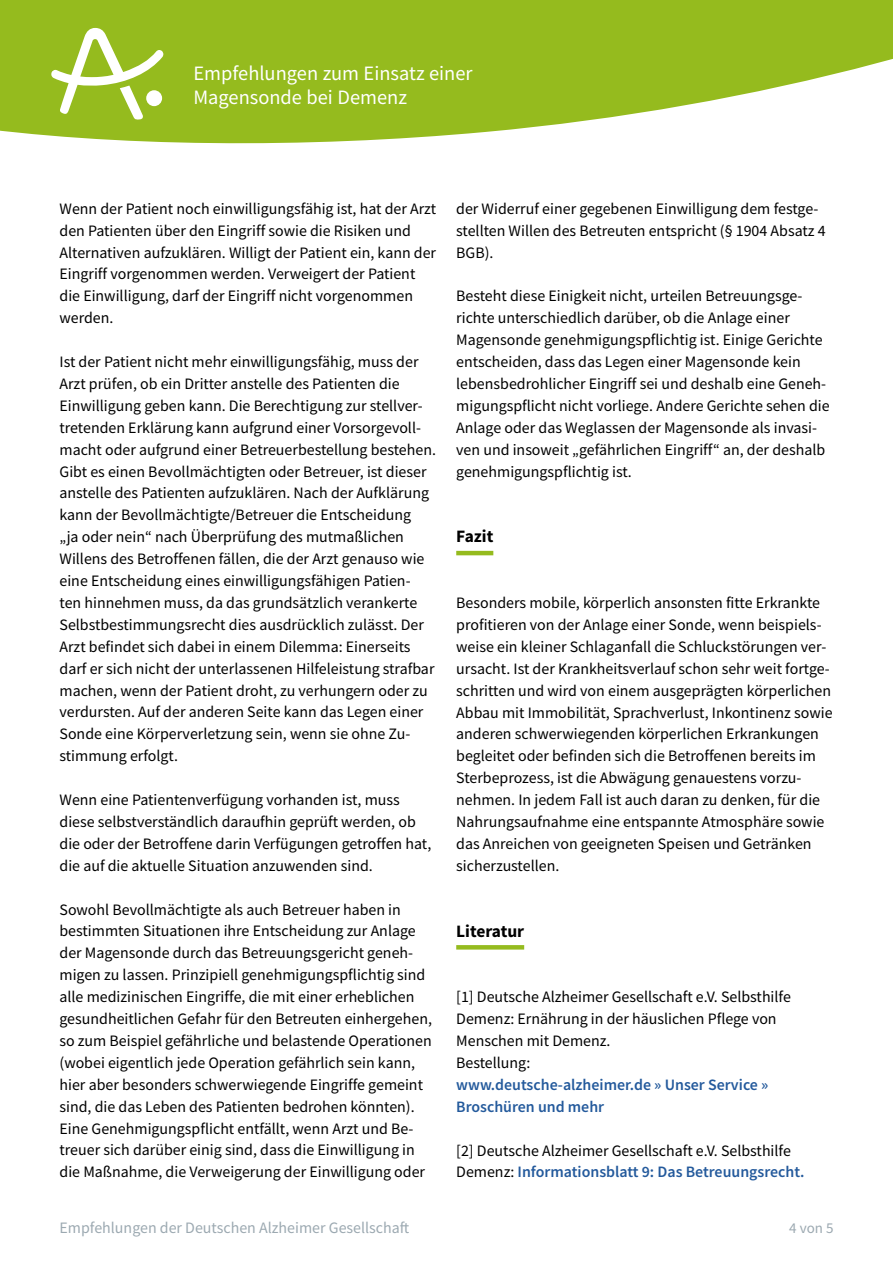
<style>
.page{position:relative;width:893px;height:1263px;background:#fff}
.page>*{position:absolute;margin:0;border:0;box-sizing:border-box;transform-origin:0 0}
.t1{font:20.4px/24.5px "Source Sans Pro";color:#fff}
.Zwischenüberschrift{font:700 17.4px "Source Sans Pro";color:#000}
.fließtext_ohne-Absta{font:15.9px/21.9px "Source Sans Pro";color:#000}
.Literatur_Abstand_ob{font:15.9px/21.9px "Source Sans Pro";color:#000}
.Literatur{font:15.9px/21.9px "Source Sans Pro";color:#000}
.t2{font:15.9px "Source Sans Pro";color:#9ca9b1}
.t3{font:15px "Source Sans Pro";color:#9ca9b1}
.s1{font-weight:600;color:#245a9c}
</style>
<div class="page">
<svg style="left:0;top:0;width:893px;height:143px;fill:#95bb1e"></svg>
<svg style="left:51px;top:28px;width:112px;height:92px"></svg>
<hr style="left:456px;top:551px;width:37px;height:4px;background:#95bb1e">
<svg style="left:456px;top:945px;width:68px;height:4px"></svg>
<p class="t1" style="left:193px;top:61px;width:281px">Empfehlungen zum Einsatz einer<br>Magensonde bei Demenz</p>
<p class="fließtext_ohne-Absta" style="left:60px;top:197px;width:378px">Wenn der Patient noch einwilligungsfähig ist, hat der Arzt den Patienten über den Eingriff sowie die Risiken und Alternativen aufzuklären. Willigt der Patient ein, kann der Eingriff vorgenommen werden. Verweigert der Patient die Einwilligung, darf der Eingriff nicht vorgenommen werden.</p>
<p class="fließtext_ohne-Absta" style="left:60px;top:351px;width:378px">Ist der Patient nicht mehr einwilligungsfähig, muss der Arzt prüfen, ob ein Dritter anstelle des Patienten die Einwilligung geben kann. Die Berechtigung zur stellver&shy;tretenden Erklärung kann aufgrund einer Vorsorgevoll&shy;macht oder aufgrund einer Betreuerbestellung bestehen.<br>Gibt es einen Bevollmächtigten oder Betreuer, ist dieser anstelle des Patienten aufzuklären. Nach der Aufklärung kann der Bevollmächtigte/Betreuer die Entscheidung<br>„ja oder nein“ nach Überprüfung des mutmaßlichen Willens des Betroffenen fällen, die der Arzt genauso wie eine Entscheidung eines einwilligungsfähigen Patien&shy;ten hinnehmen muss, da das grundsätzlich verankerte Selbstbestimmungsrecht dies ausdrücklich zulässt. Der Arzt befindet sich dabei in einem Dilemma: Einerseits darf er sich nicht der unterlassenen Hilfeleistung strafbar machen, wenn der Patient droht, zu verhungern oder zu verdursten. Auf der anderen Seite kann das Legen einer Sonde eine Körperverletzung sein, wenn sie ohne Zu&shy;stimmung erfolgt.</p>
<p class="fließtext_ohne-Absta" style="left:60px;top:789px;width:373px">Wenn eine Patientenverfügung vorhanden ist, muss diese selbstverständlich daraufhin geprüft werden, ob die oder der Betroffene darin Verfügungen getroffen hat, die auf die aktuelle Situation anzuwenden sind.</p>
<p class="fließtext_ohne-Absta" style="left:60px;top:898px;width:374px">Sowohl Bevollmächtigte als auch Betreuer haben in bestimmten Situationen ihre Entscheidung zur Anlage der Magensonde durch das Betreuungsgericht geneh&shy;migen zu lassen. Prinzipiell genehmigungspflichtig sind alle medizinischen Eingriffe, die mit einer erheblichen gesundheitlichen Gefahr für den Betreuten einhergehen, so zum Beispiel gefährliche und belastende Operationen (wobei eigentlich jede Operation gefährlich sein kann, hier aber besonders schwerwiegende Eingriffe gemeint sind, die das Leben des Patienten bedrohen könnten).<br>Eine Genehmigungspflicht entfällt, wenn Arzt und Be&shy;treuer sich darüber einig sind, dass die Einwilligung in die Maßnahme, die Verweigerung der Einwilligung oder</p>
<p class="fließtext_ohne-Absta" style="left:456px;top:197px;width:371px">der Widerruf einer gegebenen Einwilligung dem festge&shy;stellten Willen des Betreuten entspricht (§ 1904 Absatz 4<br>BGB).</p>
<p class="fließtext_ohne-Absta" style="left:456px;top:285px;width:375px">Besteht diese Einigkeit nicht, urteilen Betreuungsge&shy;richte unterschiedlich darüber, ob die Anlage einer Magensonde genehmigungspflichtig ist. Einige Gerichte entscheiden, dass das Legen einer Magensonde kein lebensbedrohlicher Eingriff sei und deshalb eine Geneh&shy;migungspflicht nicht vorliege. Andere Gerichte sehen die Anlage oder das Weglassen der Magensonde als invasi&shy;ven und insoweit „gefährlichen Eingriff“ an, der deshalb genehmigungspflichtig ist.</p>
<p class="Zwischenüberschrift" style="left:456px;top:525px;width:39px">Fazit</p>
<p class="fließtext_ohne-Absta" style="left:456px;top:592px;width:378px">Besonders mobile, körperlich ansonsten fitte Erkrankte profitieren von der Anlage einer Sonde, wenn beispiels&shy;weise ein kleiner Schlaganfall die Schluckstörungen ver&shy;ursacht. Ist der Krankheitsverlauf schon sehr weit fortge&shy;schritten und wird von einem ausgeprägten körperlichen Abbau mit Immobilität, Sprachverlust, Inkontinenz sowie anderen schwerwiegenden körperlichen Erkrankungen begleitet oder befinden sich die Betroffenen bereits im Sterbeprozess, ist die Abwägung genauestens vorzu&shy;nehmen. In jedem Fall ist auch daran zu denken, für die Nahrungsaufnahme eine entspannte Atmosphäre sowie das Anreichen von geeigneten Speisen und Getränken sicherzustellen.</p>
<p class="Zwischenüberschrift" style="left:456px;top:919px;width:69px">Literatur</p>
<p class="Literatur_Abstand_ob" style="left:456px;top:986px;width:336px">[1] Deutsche Alzheimer Gesellschaft e.V. Selbsthilfe Demenz: Ernährung in der häuslichen Pflege von Menschen mit Demenz.<br>Bestellung:<br><span class="s1">www.deutsche-alzheimer.de » Unser Service » Broschüren und mehr</span></p>
<p class="Literatur" style="left:456px;top:1139px;width:350px">[2] Deutsche Alzheimer Gesellschaft e.V. Selbsthilfe<br>Demenz: <span class="s1">Informationsblatt 9: Das Betreuungsrecht.</span></p>
<p class="t2" style="left:60px;top:1218px;width:351px">Empfehlungen der Deutschen Alzheimer Gesellschaft</p>
<p class="t3" style="left:789px;top:1219px;width:46px">4 von 5</p>
</div>
